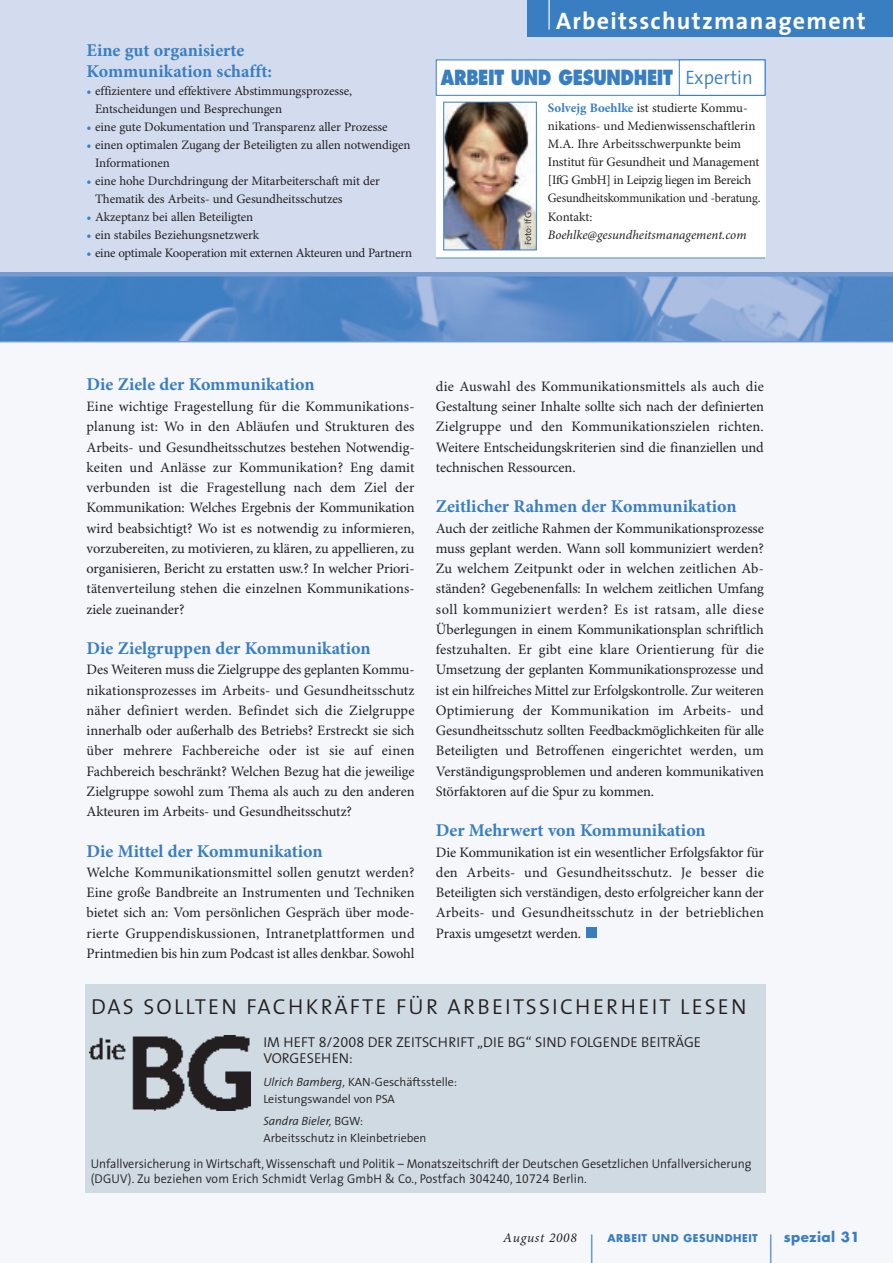
<style>
.page{position:relative;width:893px;height:1263px;background:#fff}
.page>*{position:absolute;margin:0;border:0;box-sizing:border-box;transform-origin:0 0}
.t1{font:700 42px "BG Thesis";color:#397ec1;scale:.25 1}
.t2{font:700 24px "BG Thesis";letter-spacing:.05em;color:#fff}
.t3{font:300 21.75px "BG Thesis";letter-spacing:.1em;color:#231f20}
.t4{font:800 20.25px "Futura";letter-spacing:-.02em;color:#397ec1;scale:.81 1}
.t5{font:700 18px/20.2px "BG Minion";color:#397ec1}
.t6{font:14.4px/20.2px "BG Minion";letter-spacing:-.005em;color:#231f20;text-align:justify}
.t7{font:300 14.4px/16.5px "BG Thesis";color:#231f20}
.t8{font:italic 13.5px "BG Minion";letter-spacing:.05em;color:#231f20}
.t9{font:700 13.5px "Futura";letter-spacing:.025em;color:#397ec1}
.t10{font:12.9px/18px "BG Minion";letter-spacing:-.01em;color:#231f20}
.t11{font:italic 12.9px "BG Minion";color:#231f20}
.t12{font:300 12.75px/15px "BG Thesis";color:#231f20;scale:.95 1}
.t13{font:300 12px/16.5px "BG Thesis";color:#231f20}
.t14{font:700 10.5px "Futura";letter-spacing:.05em;color:#397ec1}
.t15{font:300 9px "BG Thesis";color:#231f20}
.s1{color:#397ec1}
.s2{font-family:"BG Thesis";font-weight:300;font-size:19.5px}
.s3{font-weight:700;color:#397ec1}
.s4{font-style:italic}
</style>
<div class="page">
<div style="left:0;top:0;width:893px;height:340px;background:#d3dcef"></div>
<div style="left:0;top:340px;width:893px;height:923px;background:#f5f7fb"></div>
<svg style="left:0;top:340px;width:893px;height:2px;background:#6893cc"></svg>
<div style="left:527px;top:0;width:366px;height:37px;background:#397ec1"></div>
<img style="left:0;top:277px;width:893px;height:63px">
<div style="left:0;top:272px;width:893px;height:5px;background:#769bd0"></div>
<div style="left:85px;top:985px;width:680px;height:208px;background:#cfdae2"></div>
<img style="left:89px;top:1035px;width:161px;height:76px">
<div style="left:586px;top:927px;width:11px;height:11px;background:#397ec1"></div>
<div style="left:436px;top:85px;width:329px;height:173px;background:#fff"></div>
<div style="left:437px;top:60px;width:328px;height:35px;background:#fff"></div>
<div style="left:436px;top:60px;width:329px;height:36px;border:1px solid #397ec1"></div>
<div style="left:679px;top:60px;width:86px;height:36px;border:1px solid #397ec1"></div>
<hr style="left:436px;top:258px;width:329px;height:1px;background:#397ec1">
<img style="left:445px;top:104px;width:90px;height:144px">
<div style="left:443px;top:102px;width:94px;height:148px;border:1px solid #397ec1"></div>
<p class="t5" style="left:87px;top:42px;width:187px">Eine gut organisierte<br>Kommunikation schafft:</p>
<p class="t10" style="left:95px;top:83px;width:259px;text-indent:-9px"><span class="s1">•</span> effizientere und effektivere Abstimmungsprozesse,<br>Entscheidungen und Besprechungen</p>
<p class="t10" style="left:87px;top:119px;width:303px"><span class="s1">•</span> eine gute Dokumentation und Transparenz aller Prozesse</p>
<p class="t10" style="left:95px;top:137px;width:317px;text-indent:-9px"><span class="s1">•</span> einen optimalen Zugang der Beteiligten zu allen notwendigen<br>Informationen</p>
<p class="t10" style="left:95px;top:173px;width:286px;text-indent:-9px"><span class="s1">•</span> eine hohe Durchdringung der Mitarbeiterschaft mit der<br>Thematik des Arbeits- und Gesundheitsschutzes</p>
<p class="t10" style="left:87px;top:209px;width:168px"><span class="s1">•</span> Akzeptanz bei allen Beteiligten</p>
<p class="t10" style="left:87px;top:227px;width:174px"><span class="s1">•</span> ein stabiles Beziehungsnetzwerk</p>
<p class="t10" style="left:87px;top:245px;width:327px"><span class="s1">•</span> eine optimale Kooperation mit externen Akteuren und Partnern</p>
<h2 class="t2" style="left:548px;top:12px;width:319px"><sup>|</sup> Arbeitsschutzmanagement</h2>
<h3 class="t4" style="left:441px;top:69px;width:386px">ARBEIT UND GESUNDHEIT <span class="s2">Expertin</span></h3>
<p class="t10" style="left:548px;top:100px;width:214px"><span class="s3">Solvejg Boehlke</span> ist studierte Kommu&shy;nikations- und Medienwissenschaftlerin M.A. Ihre Arbeitsschwerpunkte beim Institut für Gesundheit und Management [IfG GmbH] in Leipzig liegen im Bereich Gesundheitskommunikation und -beratung.<br>Kontakt:</p>
<p class="t11" style="left:548px;top:229px;width:200px">Boehlke@gesundheitsmanagement.com</p>
<p class="t15" style="left:525px;top:245px;width:34px;rotate:-90deg">Foto: IfG</p>
<p class="t5" style="left:87px;top:376px;width:229px">Die Ziele der Kommunikation</p>
<p class="t6" style="left:87px;top:398px;width:330px">Eine wichtige Fragestellung für die Kommunikations&shy;planung ist: Wo in den Abläufen und Strukturen des Arbeits- und Gesundheitsschutzes bestehen Notwendig&shy;keiten und Anlässe zur Kommunikation? Eng damit verbunden ist die Fragestellung nach dem Ziel der Kommunikation: Welches Ergebnis der Kommunikation wird beabsichtigt? Wo ist es notwendig zu informieren, vorzubereiten, zu motivieren, zu klären, zu appellieren, zu organisieren, Bericht zu erstatten usw.? In welcher Priori&shy;tätenverteilung stehen die einzelnen Kommunikations&shy;ziele zueinander?</p>
<p class="t5" style="left:87px;top:640px;width:286px">Die Zielgruppen der Kommunikation</p>
<p class="t6" style="left:87px;top:661px;width:330px">Des Weiteren muss die Zielgruppe des geplanten Kommu&shy;nikationsprozesses im Arbeits- und Gesundheitsschutz näher definiert werden. Befindet sich die Zielgruppe innerhalb oder außerhalb des Betriebs? Erstreckt sie sich über mehrere Fachbereiche oder ist sie auf einen Fachbereich beschränkt? Welchen Bezug hat die jeweilige Zielgruppe sowohl zum Thema als auch zu den anderen Akteuren im Arbeits- und Gesundheitsschutz?</p>
<p class="t5" style="left:87px;top:842px;width:238px">Die Mittel der Kommunikation</p>
<p class="t6" style="left:87px;top:863px;width:330px">Welche Kommunikationsmittel sollen genutzt werden?<br>Eine große Bandbreite an Instrumenten und Techniken bietet sich an: Vom persönlichen Gespräch über mode&shy;rierte Gruppendiskussionen, Intranetplattformen und Printmedien bis hin zum Podcast ist alles denkbar. Sowohl</p>
<p class="t6" style="left:436px;top:377px;width:330px">die Auswahl des Kommunikationsmittels als auch die Gestaltung seiner Inhalte sollte sich nach der definierten Zielgruppe und den Kommunikationszielen richten.<br>Weitere Entscheidungskriterien sind die finanziellen und technischen Ressourcen.</p>
<p class="t5" style="left:436px;top:498px;width:302px">Zeitlicher Rahmen der Kommunikation</p>
<p class="t6" style="left:436px;top:519px;width:330px">Auch der zeitliche Rahmen der Kommunikationsprozesse muss geplant werden. Wann soll kommuniziert werden?<br>Zu welchem Zeitpunkt oder in welchen zeitlichen Ab&shy;ständen? Gegebenenfalls: In welchem zeitlichen Umfang soll kommuniziert werden? Es ist ratsam, alle diese Überlegungen in einem Kommunikationsplan schriftlich festzuhalten. Er gibt eine klare Orientierung für die Umsetzung der geplanten Kommunikationsprozesse und ist ein hilfreiches Mittel zur Erfolgskontrolle. Zur weiteren Optimierung der Kommunikation im Arbeits- und Gesundheitsschutz sollten Feedbackmöglichkeiten für alle Beteiligten und Betroffenen eingerichtet werden, um Verständigungsproblemen und anderen kommunikativen Störfaktoren auf die Spur zu kommen.</p>
<p class="t5" style="left:436px;top:822px;width:271px">Der Mehrwert von Kommunikation</p>
<p class="t6" style="left:436px;top:843px;width:330px">Die Kommunikation ist ein wesentlicher Erfolgsfaktor für den Arbeits- und Gesundheitsschutz. Je besser die Beteiligten sich verständigen, desto erfolgreicher kann der Arbeits- und Gesundheitsschutz in der betrieblichen Praxis umgesetzt werden.</p>
<h3 class="t3" style="left:91px;top:999px;width:657px">DAS SOLLTEN FACHKRÄFTE FÜR ARBEITSSICHERHEIT LESEN</h3>
<p class="t7" style="left:263px;top:1035px;width:439px">IM HEFT 8/2008 DER ZEITSCHRIFT „DIE BG“ SIND FOLGENDE BEITRÄGE<br>VORGESEHEN:</p>
<p class="t13" style="left:263px;top:1075px;width:195px"><span class="s4">Ulrich Bamberg,</span> KAN-Geschäftsstelle:<br>Leistungswandel von PSA</p>
<p class="t13" style="left:263px;top:1114px;width:165px"><span class="s4">Sandra Bieler,</span> BGW:<br>Arbeitsschutz in Kleinbetrieben</p>
<p class="t12" style="left:91px;top:1158px;width:697px">Unfallversicherung in Wirtschaft,Wissenschaft und Politik – Monatszeitschrift der Deutschen Gesetzlichen Unfallversicherung (DGUV). Zu beziehen vom Erich Schmidt Verlag GmbH &amp; Co., Postfach 304240, 10724 Berlin.</p>
<p class="t8" style="left:503px;top:1233px;width:75px">August 2008</p>
<h1 class="t1" style="left:590px;top:1235px;width:13px">|</h1>
<p class="t14" style="left:607px;top:1233px;width:152px">ARBEIT UND GESUNDHEIT</p>
<h1 class="t1" style="left:769px;top:1235px;width:13px">|</h1>
<p class="t9" style="left:784px;top:1230px;width:77px">spezial 31</p>
</div>
